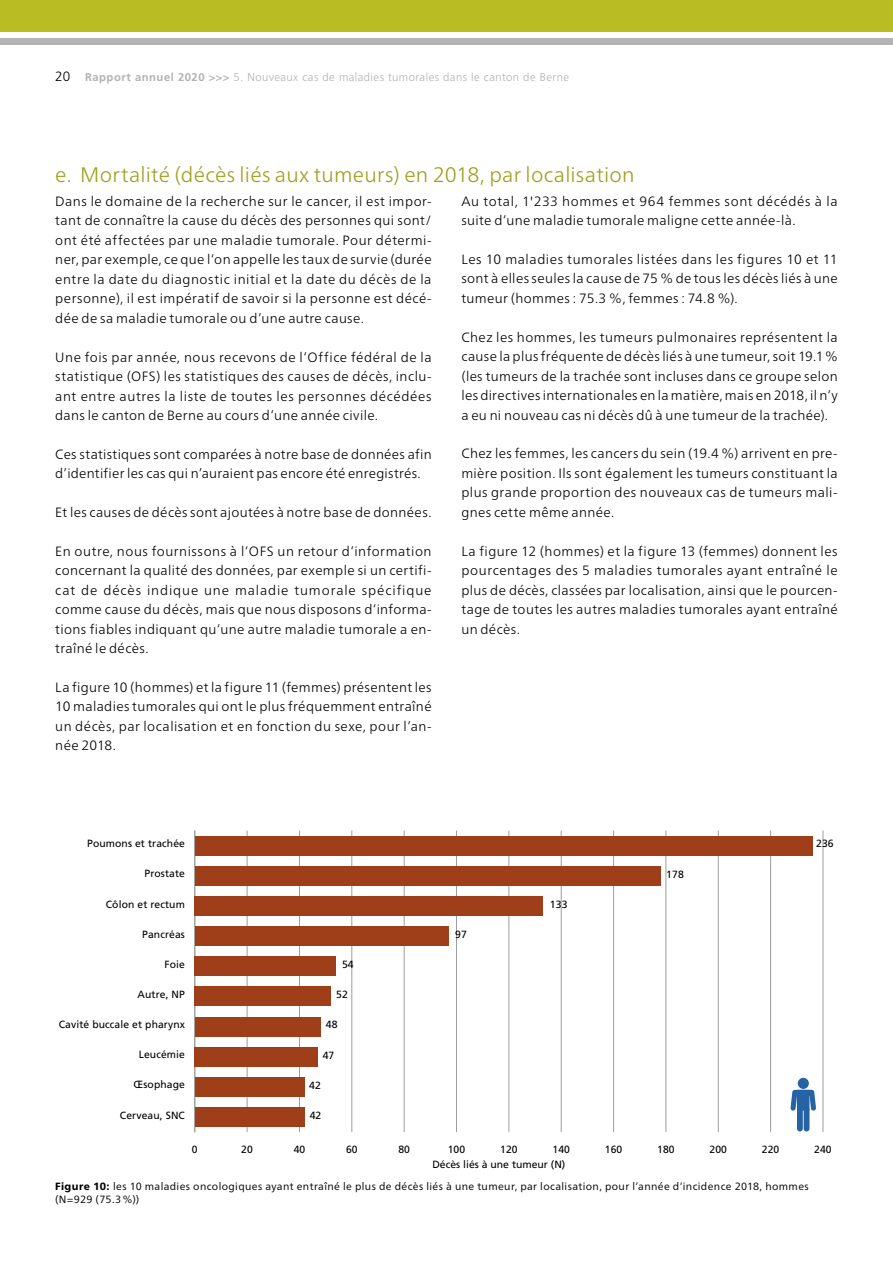
<style>
.page{position:relative;width:893px;height:1263px;background:#fff}
.page>*{position:absolute;margin:0;border:0;box-sizing:border-box;transform-origin:0 0}
.t1{font:300 21px "Frutiger Neue LT Pro";letter-spacing:.01em;color:#9ea11e}
.t2{font:300 13.5px/19.5px "Frutiger Neue LT Pro";letter-spacing:.025em;color:#000;text-align:justify}
.t3{font:300 11.25px "Frutiger";letter-spacing:.04em;color:#b3b2b2}
.t4{font:10.5px "Frutiger";letter-spacing:.01em;color:#000}
.t5{font:10.5px/13.5px "Frutiger Neue LT Pro";letter-spacing:.035em;color:#000}
.s1{font-size:13.5px;color:#000}
.s2{font-weight:700}
.s3{font-weight:400}
.s4{font-weight:800}
</style>
<div class="page">
<div style="left:0;top:0;width:893px;height:32px;background:#babc23"></div>
<div style="left:0;top:38px;width:893px;height:7px;background:#b3b2b2"></div>
<hr style="left:247px;top:830px;width:1px;height:302px;background:#9d9d9c">
<hr style="left:299px;top:830px;width:1px;height:302px;background:#9d9d9c">
<hr style="left:351px;top:830px;width:1px;height:302px;background:#9d9d9c">
<hr style="left:404px;top:830px;width:1px;height:302px;background:#9d9d9c">
<hr style="left:456px;top:830px;width:1px;height:302px;background:#9d9d9c">
<hr style="left:508px;top:830px;width:1px;height:302px;background:#9d9d9c">
<hr style="left:561px;top:830px;width:1px;height:302px;background:#9d9d9c">
<hr style="left:613px;top:830px;width:1px;height:302px;background:#9d9d9c">
<hr style="left:666px;top:830px;width:1px;height:302px;background:#9d9d9c">
<hr style="left:718px;top:830px;width:1px;height:302px;background:#9d9d9c">
<hr style="left:770px;top:830px;width:1px;height:302px;background:#9d9d9c">
<hr style="left:823px;top:830px;width:1px;height:302px;background:#9d9d9c">
<hr style="left:194px;top:830px;width:1px;height:302px;background:#9d9d9c">
<div style="left:195px;top:836px;width:617px;height:19px;background:#9e3f1a"></div>
<div style="left:195px;top:866px;width:466px;height:19px;background:#9e3f1a"></div>
<div style="left:195px;top:896px;width:348px;height:20px;background:#9e3f1a"></div>
<div style="left:195px;top:926px;width:254px;height:20px;background:#9e3f1a"></div>
<div style="left:195px;top:957px;width:141px;height:19px;background:#9e3f1a"></div>
<div style="left:195px;top:987px;width:136px;height:19px;background:#9e3f1a"></div>
<div style="left:195px;top:1017px;width:125px;height:19px;background:#9e3f1a"></div>
<div style="left:195px;top:1047px;width:123px;height:19px;background:#9e3f1a"></div>
<div style="left:195px;top:1077px;width:110px;height:19px;background:#9e3f1a"></div>
<div style="left:195px;top:1107px;width:110px;height:20px;background:#9e3f1a"></div>
<div style="left:798px;top:1078px;width:11px;height:11px;background:#2563a5;border-radius:50%"></div>
<div style="left:797px;top:1107px;width:6px;height:24px;background:#2563a5;border-radius:3px"></div>
<div style="left:804px;top:1107px;width:5px;height:24px;background:#2563a5;border-radius:3px"></div>
<svg style="left:790px;top:1090px;width:26px;height:21px"></svg>
<p class="t3" style="left:55px;top:70px;width:515px"><span class="s1">20</span> <span class="s2">Rapport annuel 2020 &gt;&gt;&gt;</span> 5. Nouveaux cas de maladies tumorales dans le canton de Berne</p>
<h1 class="t1" style="left:55px;top:162px;width:581px">e. Mortalité (décès liés aux tumeurs) en 2018, par localisation</h1>
<p class="t2" style="left:55px;top:191px;width:378px">Dans le domaine de la recherche sur le cancer, il est impor&shy;tant de connaître la cause du décès des personnes qui sont/ ont été affectées par une maladie tumorale. Pour détermi&shy;ner, par exemple, ce que l‘on appelle les taux de survie (durée entre la date du diagnostic initial et la date du décès de la personne), il est impératif de savoir si la personne est décé&shy;dée de sa maladie tumorale ou d’une autre cause.</p>
<p class="t2" style="left:55px;top:347px;width:378px">Une fois par année, nous recevons de l‘Office fédéral de la statistique (OFS) les statistiques des causes de décès, inclu&shy;ant entre autres la liste de toutes les personnes décédées dans le canton de Berne au cours d‘une année civile.</p>
<p class="t2" style="left:55px;top:444px;width:378px">Ces statistiques sont comparées à notre base de données afin d’identifier les cas qui n’auraient pas encore été enregistrés.</p>
<p class="t2" style="left:55px;top:502px;width:378px">Et les causes de décès sont ajoutées à notre base de données.</p>
<p class="t2" style="left:55px;top:541px;width:378px">En outre, nous fournissons à l‘OFS un retour d‘information concernant la qualité des données, par exemple si un certifi&shy;cat de décès indique une maladie tumorale spécifique comme cause du décès, mais que nous disposons d‘informa&shy;tions fiables indiquant qu‘une autre maladie tumorale a en&shy;traîné le décès.</p>
<p class="t2" style="left:55px;top:677px;width:378px">La figure 10 (hommes) et la figure 11 (femmes) présentent les 10 maladies tumorales qui ont le plus fréquemment entraîné un décès, par localisation et en fonction du sexe, pour l’an&shy;née 2018.</p>
<p class="t2" style="left:461px;top:191px;width:378px">Au total, 1<span class="s3">'</span>233 hommes et 964 femmes sont décédés à la suite d‘une maladie tumorale maligne cette année-là.</p>
<p class="t2" style="left:461px;top:249px;width:378px">Les 10 maladies tumorales listées dans les figures 10 et 11 sont à elles seules la cause de 75 % de tous les décès liés à une tumeur (hommes : 75.3 %, femmes : 74.8 %).</p>
<p class="t2" style="left:461px;top:327px;width:378px">Chez les hommes, les tumeurs pulmonaires représentent la cause la plus fréquente de décès liés à une tumeur, soit 19.1% (les tumeurs de la trachée sont incluses dans ce groupe selon les directives internationales en la matière, mais en 2018, il n‘y a eu ni nouveau cas ni décès dû à une tumeur de la trachée).</p>
<p class="t2" style="left:461px;top:444px;width:378px">Chez les femmes, les cancers du sein (19.4 %) arrivent en pre&shy;mière position. Ils sont également les tumeurs constituant la plus grande proportion des nouveaux cas de tumeurs mali&shy;gnes cette même année.</p>
<p class="t2" style="left:461px;top:541px;width:378px">La figure 12 (hommes) et la figure 13 (femmes) donnent les pourcentages des 5 maladies tumorales ayant entraîné le plus de décès, classées par localisation, ainsi que le pourcen&shy;tage de toutes les autres maladies tumorales ayant entraîné un décès.</p>
<p class="t4" style="left:87px;top:837px;width:99px">Poumons et trachée</p>
<p class="t4" style="left:816px;top:837px;width:19px">236</p>
<p class="t4" style="left:145px;top:867px;width:42px">Prostate</p>
<p class="t4" style="left:666px;top:868px;width:19px">178</p>
<p class="t4" style="left:106px;top:898px;width:81px">Côlon et rectum</p>
<p class="t4" style="left:550px;top:898px;width:19px">133</p>
<p class="t4" style="left:142px;top:928px;width:44px">Pancréas</p>
<p class="t4" style="left:455px;top:928px;width:13px">97</p>
<p class="t4" style="left:165px;top:958px;width:22px">Foie</p>
<p class="t4" style="left:342px;top:958px;width:13px">54</p>
<p class="t4" style="left:138px;top:988px;width:49px">Autre, NP</p>
<p class="t4" style="left:336px;top:988px;width:13px">52</p>
<p class="t4" style="left:59px;top:1018px;width:128px">Cavité buccale et pharynx</p>
<p class="t4" style="left:326px;top:1019px;width:13px">48</p>
<p class="t4" style="left:139px;top:1048px;width:48px">Leucémie</p>
<p class="t4" style="left:323px;top:1049px;width:13px">47</p>
<p class="t4" style="left:134px;top:1079px;width:53px">Œsophage</p>
<p class="t4" style="left:309px;top:1079px;width:13px">42</p>
<p class="t4" style="left:120px;top:1109px;width:66px">Cerveau, SNC</p>
<p class="t4" style="left:310px;top:1109px;width:13px">42</p>
<p class="t4" style="left:192px;top:1143px;width:7px">0</p>
<p class="t4" style="left:241px;top:1143px;width:13px">20</p>
<p class="t4" style="left:294px;top:1143px;width:13px">40</p>
<p class="t4" style="left:346px;top:1143px;width:13px">60</p>
<p class="t4" style="left:398px;top:1143px;width:13px">80</p>
<p class="t4" style="left:448px;top:1143px;width:19px">100</p>
<p class="t4" style="left:500px;top:1143px;width:19px">120</p>
<p class="t4" style="left:552px;top:1143px;width:19px">140</p>
<p class="t4" style="left:605px;top:1143px;width:19px">160</p>
<p class="t4" style="left:657px;top:1143px;width:19px">180</p>
<p class="t4" style="left:709px;top:1143px;width:19px">200</p>
<p class="t4" style="left:762px;top:1143px;width:19px">220</p>
<p class="t4" style="left:814px;top:1143px;width:19px">240</p>
<p class="t4" style="left:432px;top:1158px;width:134px">Décès liés à une tumeur (N)</p>
<p class="t5" style="left:55px;top:1179px;width:755px"><span class="s4">Figure 10:</span> les 10 maladies oncologiques ayant entraîné le plus de décès liés à une tumeur, par localisation, pour l‘année d‘incidence 2018, hommes (N=929 (75.3 %))</p>
</div>
